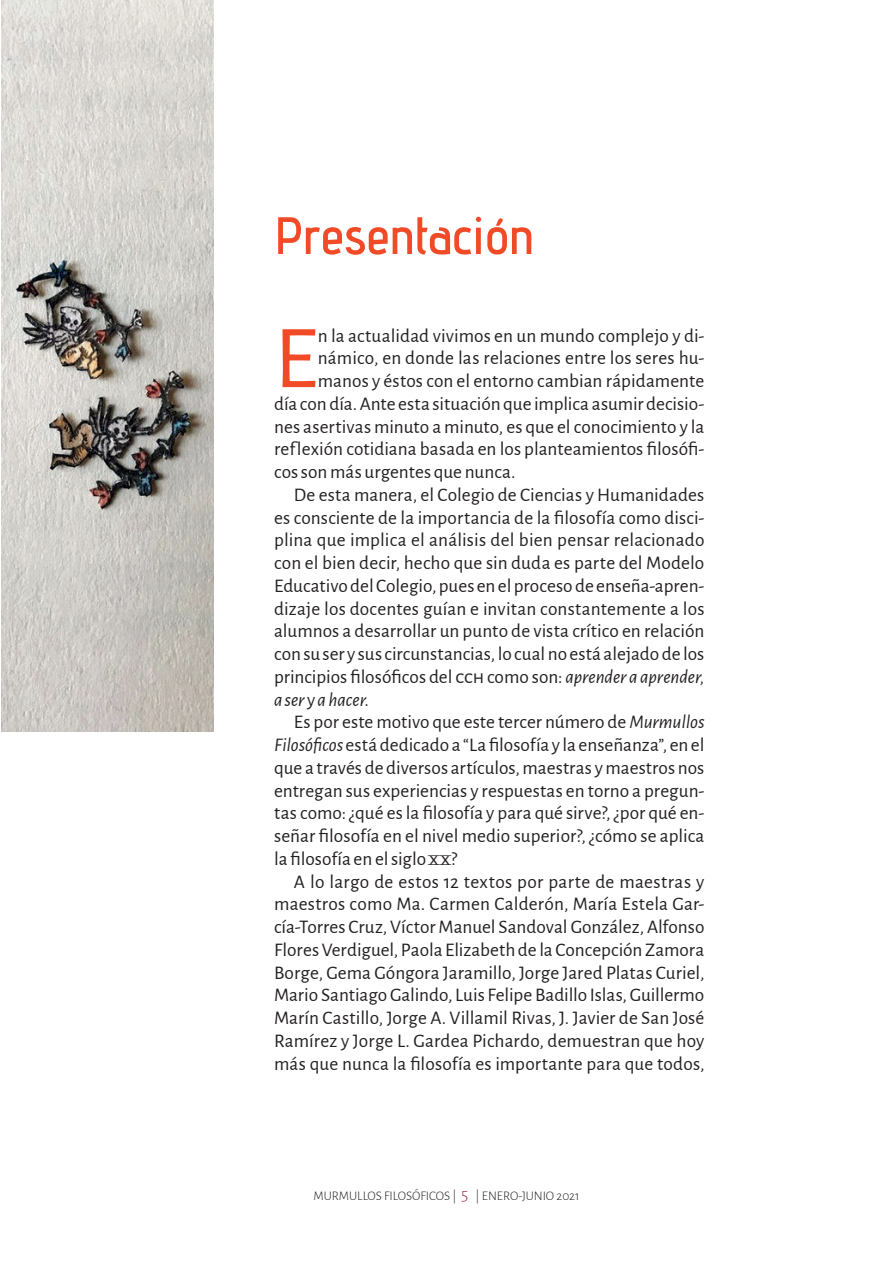
<style>
.page{position:relative;width:893px;height:1265px;background:#fff}
.page>*{position:absolute;margin:0;border:0;box-sizing:border-box;transform-origin:0 0}
.t1{font:90.3px "Alegreya Sans";color:#f04b26}
.t2{font:600 52.5px "Advent Pro";letter-spacing:-.01em;color:#f04b26}
.t3{font:19.25px "Alegreya Sans";letter-spacing:.005em;color:#231f20}
.t4{font:italic 19.25px "Alegreya Sans";letter-spacing:-.005em;color:#231f20}
.t5{font:300 13.12px "Alegreya Sans";color:#231f20}
.s1{font-style:italic}
.s2{font-style:normal}
.s3{font-size:17.5px;color:#a42442}
</style>
<div class="page">
<img style="left:1px;top:0;width:212px;height:732px">
<h2 class="t2" style="left:274px;top:203px;width:262px">Presentación</h2>
<h1 class="t1" style="left:274px;top:296px;width:45px">E</h1>
<p class="t3" style="left:318px;top:322px;width:388px">n la actualidad vivimos en un mundo complejo y di-</p>
<p class="t3" style="left:318px;top:345px;width:388px">námico, en donde las relaciones entre los seres hu-</p>
<p class="t3" style="left:318px;top:368px;width:388px">manos y éstos con el entorno cambian rápidamente</p>
<p class="t3" style="left:274px;top:390px;width:432px">día con día. Ante esta situación que implica asumir decisio-</p>
<p class="t3" style="left:274px;top:413px;width:432px">nes asertivas minuto a minuto, es que el conocimiento y la</p>
<p class="t3" style="left:274px;top:436px;width:432px">reflexión cotidiana basada en los planteamientos filosófi-</p>
<p class="t3" style="left:274px;top:459px;width:243px">cos son más urgentes que nunca.</p>
<p class="t3" style="left:294px;top:481px;width:412px">De esta manera, el Colegio de Ciencias y Humanidades</p>
<p class="t3" style="left:274px;top:504px;width:432px">es consciente de la importancia de la filosofía como disci-</p>
<p class="t3" style="left:274px;top:527px;width:432px">plina que implica el análisis del bien pensar relacionado</p>
<p class="t3" style="left:274px;top:550px;width:432px">con el bien decir, hecho que sin duda es parte del Modelo</p>
<p class="t3" style="left:274px;top:572px;width:432px">Educativo del Colegio, pues en el proceso de enseña-apren-</p>
<p class="t3" style="left:274px;top:595px;width:432px">dizaje los docentes guían e invitan constantemente a los</p>
<p class="t3" style="left:274px;top:618px;width:432px">alumnos a desarrollar un punto de vista crítico en relación</p>
<p class="t3" style="left:274px;top:641px;width:432px">con su ser y sus circunstancias, lo cual no está alejado de los</p>
<p class="t3" style="left:274px;top:663px;width:432px">principios filosóficos del cch como son: <span class="s1">aprender a aprender,</span></p>
<p class="t4" style="left:274px;top:686px;width:96px">a ser <span class="s2">y</span> a hacer<span class="s2">.</span></p>
<p class="t3" style="left:294px;top:709px;width:412px">Es por este motivo que este tercer número de <span class="s1">Murmullos</span></p>
<p class="t3" style="left:274px;top:732px;width:432px"><span class="s1">Filosóficos</span> está dedicado a “La filosofía y la enseñanza”, en el</p>
<p class="t3" style="left:274px;top:754px;width:432px">que a través de diversos artículos, maestras y maestros nos</p>
<p class="t3" style="left:274px;top:777px;width:432px">entregan sus experiencias y respuestas en torno a pregun-</p>
<p class="t3" style="left:274px;top:800px;width:432px">tas como: ¿qué es la filosofía y para qué sirve?, ¿por qué en-</p>
<p class="t3" style="left:274px;top:823px;width:432px">señar filosofía en el nivel medio superior?, ¿cómo se aplica</p>
<p class="t3" style="left:274px;top:845px;width:184px">la filosofía en el siglo xx?</p>
<p class="t3" style="left:294px;top:868px;width:412px">A lo largo de estos 12 textos por parte de maestras y</p>
<p class="t3" style="left:274px;top:891px;width:432px">maestros como Ma. Carmen Calderón, María Estela Gar-</p>
<p class="t3" style="left:274px;top:914px;width:432px">cía-Torres Cruz, Víctor Manuel Sandoval González, Alfonso</p>
<p class="t3" style="left:274px;top:936px;width:432px">Flores Verdiguel, Paola Elizabeth de la Concepción Zamora</p>
<p class="t3" style="left:274px;top:959px;width:432px">Borge, Gema Góngora Jaramillo, Jorge Jared Platas Curiel,</p>
<p class="t3" style="left:274px;top:982px;width:432px">Mario Santiago Galindo, Luis Felipe Badillo Islas, Guillermo</p>
<p class="t3" style="left:274px;top:1005px;width:432px">Marín Castillo, Jorge A. Villamil Rivas, J. Javier de San José</p>
<p class="t3" style="left:274px;top:1027px;width:432px">Ramírez y Jorge L. Gardea Pichardo, demuestran que hoy</p>
<p class="t3" style="left:274px;top:1050px;width:432px">más que nunca la filosofía es importante para que todos,</p>
<p class="t5" style="left:313px;top:1187px;width:268px">MURMULLOS FILOSÓFICOS | <span class="s3">5</span> | ENERO-JUNIO 2021</p>
</div>
